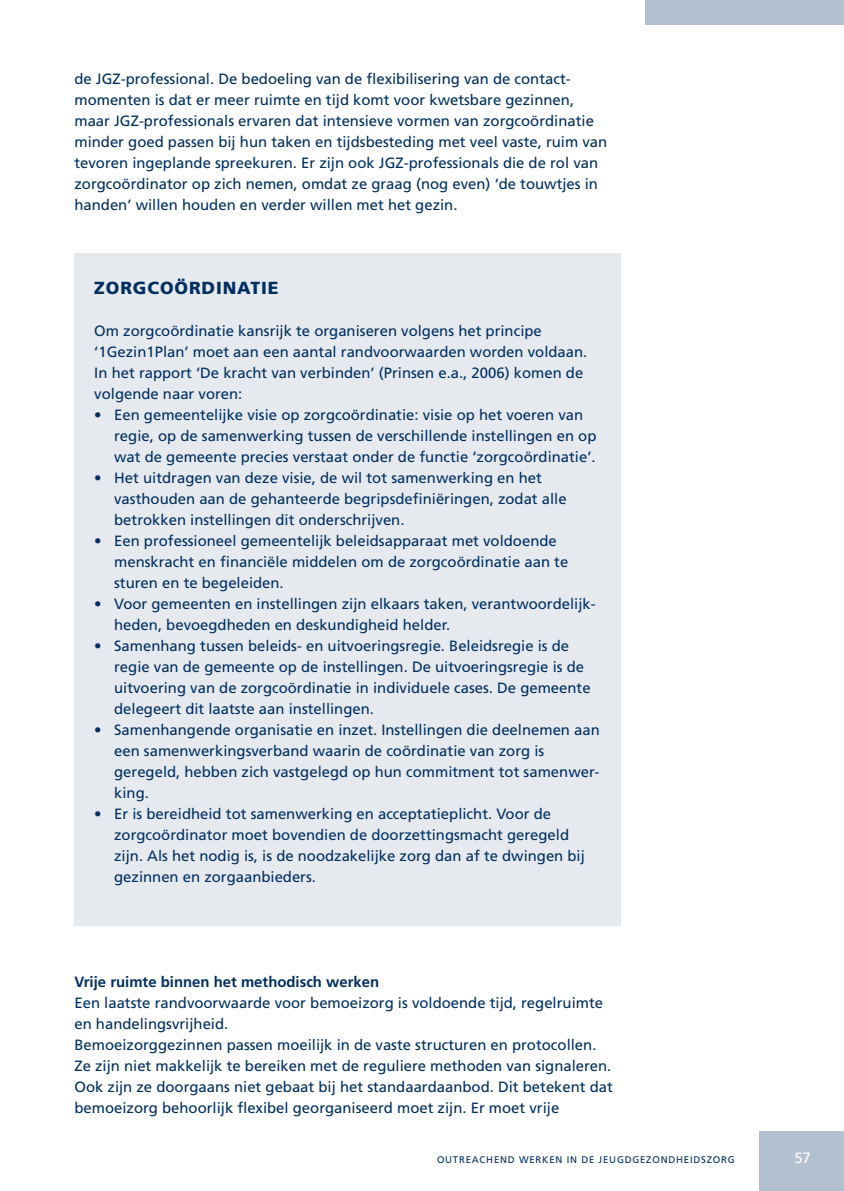
<style>
.page{position:relative;width:844px;height:1191px;background:#fff}
.page>*{position:absolute;margin:0;border:0;box-sizing:border-box;transform-origin:0 0}
.t1{font:900 17.5px "Frutiger";letter-spacing:.05em;color:#002f60}
.t2{font:14.88px/21px "Frutiger";color:#002f60}
.t3{font:700 14.88px "Frutiger";color:#002f60}
.t4{font:14.88px "Frutiger";color:#fff}
.t5{font:9.62px "Frutiger";letter-spacing:.08em;color:#002f60}
</style>
<div class="page">
<div style="left:759px;top:1131px;width:84px;height:60px;background:#b3c0cf"></div>
<div style="left:645px;top:0;width:198px;height:25px;background:#b3c0cf"></div>
<div style="left:74px;top:253px;width:546px;height:672px;background:#e6eaef"></div>
<p class="t2" style="left:74px;top:68px;width:534px">de JGZ-professional. De bedoeling van de flexibilisering van de contact&shy;momenten is dat er meer ruimte en tijd komt voor kwetsbare gezinnen, maar JGZ-professionals ervaren dat intensieve vormen van zorgcoördinatie minder goed passen bij hun taken en tijdsbesteding met veel vaste, ruim van tevoren ingeplande spreekuren. Er zijn ook JGZ-professionals die de rol van zorgcoördinator op zich nemen, omdat ze graag (nog even) ‘de touwtjes in handen’ willen houden en verder willen met het gezin.</p>
<p class="t1" style="left:94px;top:277px;width:186px">ZORGCOÖRDINATIE</p>
<p class="t2" style="left:94px;top:320px;width:494px">Om zorgcoördinatie kansrijk te organiseren volgens het principe ‘1Gezin1Plan’ moet aan een aantal randvoorwaarden worden voldaan.<br>In het rapport ‘De kracht van verbinden’ (Prinsen e.a., 2006) komen de volgende naar voren:</p>
<p class="t2" style="left:114px;top:404px;width:483px;text-indent:-20px">• Een gemeentelijke visie op zorgcoördinatie: visie op het voeren van regie, op de samenwerking tussen de verschillende instellingen en op wat de gemeente precies verstaat onder de functie ‘zorgcoördinatie’.</p>
<p class="t2" style="left:114px;top:467px;width:454px;text-indent:-20px">• Het uitdragen van deze visie, de wil tot samenwerking en het vasthouden aan de gehanteerde begripsdefiniëringen, zodat alle betrokken instellingen dit onderschrijven.</p>
<p class="t2" style="left:114px;top:530px;width:455px;text-indent:-20px">• Een professioneel gemeentelijk beleidsapparaat met voldoende menskracht en financiële middelen om de zorgcoördinatie aan te sturen en te begeleiden.</p>
<p class="t2" style="left:114px;top:593px;width:483px;text-indent:-20px">• Voor gemeenten en instellingen zijn elkaars taken, verantwoordelijk&shy;heden, bevoegdheden en deskundigheid helder.</p>
<p class="t2" style="left:114px;top:635px;width:478px;text-indent:-20px">• Samenhang tussen beleids- en uitvoeringsregie. Beleidsregie is de regie van de gemeente op de instellingen. De uitvoeringsregie is de uitvoering van de zorgcoördinatie in individuele cases. De gemeente delegeert dit laatste aan instellingen.</p>
<p class="t2" style="left:114px;top:719px;width:487px;text-indent:-20px">• Samenhangende organisatie en inzet. Instellingen die deelnemen aan een samenwerkingsverband waarin de coördinatie van zorg is geregeld, hebben zich vastgelegd op hun commitment tot samenwer&shy;king.</p>
<p class="t2" style="left:114px;top:803px;width:472px;text-indent:-20px">• Er is bereidheid tot samenwerking en acceptatieplicht. Voor de zorgcoördinator moet bovendien de doorzettingsmacht geregeld zijn. Als het nodig is, is de noodzakelijke zorg dan af te dwingen bij gezinnen en zorgaanbieders.</p>
<p class="t3" style="left:74px;top:973px;width:306px">Vrije ruimte binnen het methodisch werken</p>
<p class="t2" style="left:74px;top:992px;width:540px">Een laatste randvoorwaarde voor bemoeizorg is voldoende tijd, regelruimte en handelingsvrijheid.<br>Bemoeizorggezinnen passen moeilijk in de vaste structuren en protocollen.<br>Ze zijn niet makkelijk te bereiken met de reguliere methoden van signaleren.<br>Ook zijn ze doorgaans niet gebaat bij het standaardaanbod. Dit betekent dat bemoeizorg behoorlijk flexibel georganiseerd moet zijn. Er moet vrije</p>
<p class="t5" style="left:437px;top:1153px;width:299px">Outreachend werken in de Jeugdgezondheidszorg</p>
<p class="t4" style="left:794px;top:1149px;width:18px">57</p>
</div>
